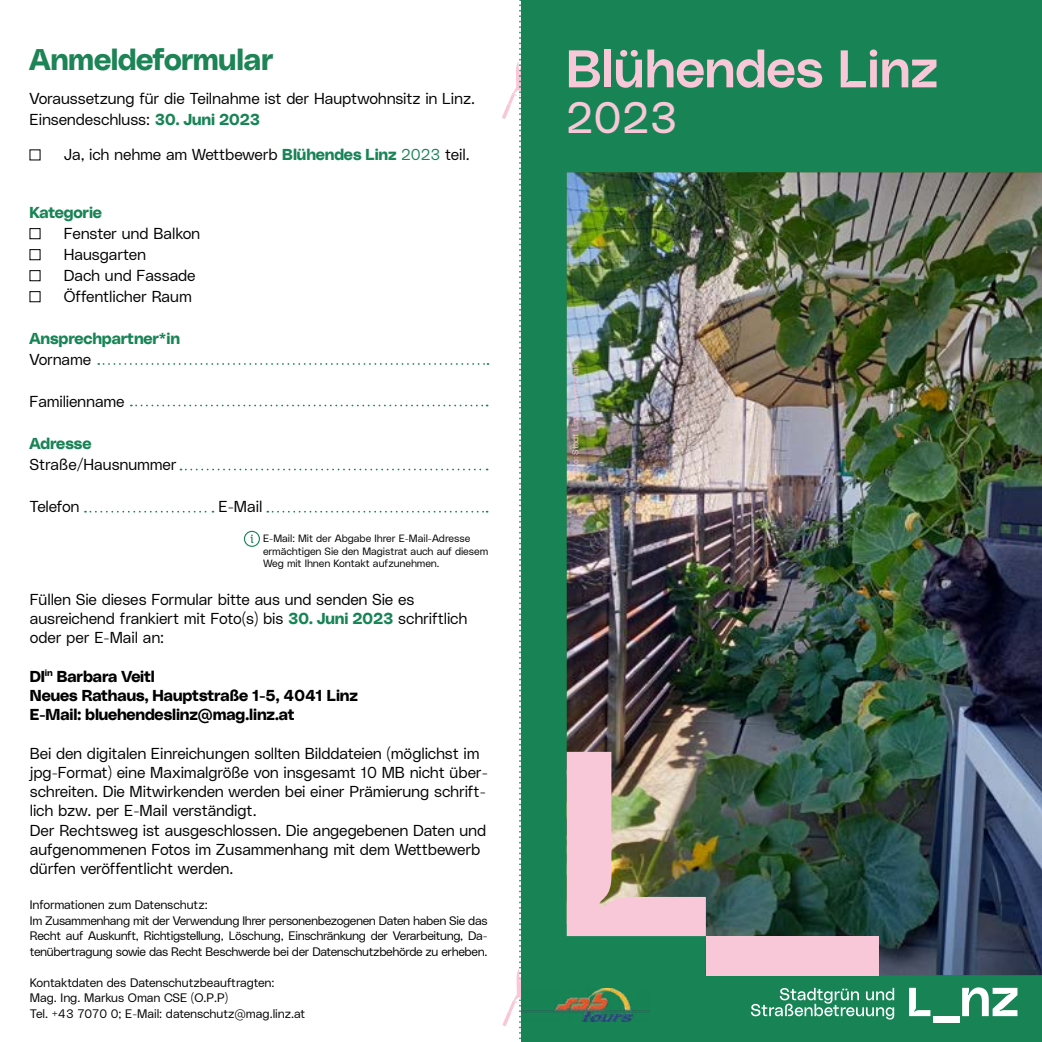
<style>
.page{position:relative;width:1042px;height:1042px;background:#fff}
.page>*{position:absolute;margin:0;border:0;box-sizing:border-box;transform-origin:0 0}
.t1{font:52.5px "Lentia Nova Median";letter-spacing:-.01em;color:#f8c8d8}
.t2{font:43.75px "Lentia Nova Neutral";color:#f8c8d8}
.t3{font:29.75px "Lentia Nova Bulky";letter-spacing:-.01em;color:#1d8456}
.t4{font:15.75px/19.2px "Lentia Nova Slim";letter-spacing:-.01em;color:#000}
.t5{font:15.75px/19.2px "Lentia Nova Bulky";letter-spacing:-.01em;color:#000}
.t6{font:15.75px "Lentia Nova Bulky";letter-spacing:-.01em;color:#188456}
.t7{font:12.25px/15.4px "Lentia Nova Slim";letter-spacing:-.03em;color:#000}
.t8{font:12.25px/15.4px "Lentia Nova Slim";letter-spacing:-.01em;color:#000}
.t9{font:10.5px/12.2px "Lentia Nova Slim";letter-spacing:-.01em;color:#000}
.t10{font:8.75px "Lentia Nova Slim";letter-spacing:-.02em;color:#f8c8d8}
.s1{font-family:"Lentia Nova Bulky";color:#188456}
.s2{color:#188456}
</style>
<div class="page">
<svg style="left:502px;top:0;width:19px;height:1040px"></svg>
<div style="left:521px;top:0;width:521px;height:1042px;background:#188456"></div>
<div style="left:30px;top:228px;width:11px;height:11px;border:1px solid #000"></div>
<div style="left:30px;top:249px;width:11px;height:11px;border:1px solid #000"></div>
<div style="left:30px;top:270px;width:11px;height:11px;border:1px solid #000"></div>
<div style="left:30px;top:291px;width:11px;height:11px;border:1px solid #000"></div>
<img style="left:521px;top:988px;width:128px;height:33px">
<svg style="left:244px;top:531px;width:16px;height:16px"></svg>
<img style="left:567px;top:172px;width:475px;height:803px">
<div style="left:706px;top:936px;width:172px;height:39px;background:#f8c8d8"></div>
<img style="left:567px;top:752px;width:139px;height:184px">
<svg style="left:751px;top:988px;width:143px;height:31px"></svg>
<div style="left:933px;top:1016px;width:26px;height:6px;background:#fff"></div>
<svg style="left:909px;top:988px;width:21px;height:28px"></svg>
<svg style="left:962px;top:987px;width:55px;height:29px"></svg>
<svg style="left:98px;top:363px;width:390px;height:2px"></svg>
<svg style="left:131px;top:405px;width:357px;height:1px"></svg>
<svg style="left:180px;top:469px;width:308px;height:1px"></svg>
<svg style="left:85px;top:511px;width:128px;height:1px"></svg>
<svg style="left:267px;top:511px;width:221px;height:1px"></svg>
<h3 class="t3" style="left:30px;top:36px;width:245px">Anmeldeformular</h3>
<p class="t4" style="left:30px;top:87px;width:447px;line-height:21px">Voraussetzung für die Teilnahme ist der Hauptwohnsitz in Linz.<br>Einsendeschluss: <span class="s1">30. Juni 2023</span></p>
<p class="t4" style="left:64px;top:144px;width:407px">Ja, ich nehme am Wettbewerb <span class="s1">Blühendes Linz</span> <span class="s2">2023</span> teil.</p>
<p class="t6" style="left:30px;top:200px;width:74px">Kategorie</p>
<p class="t4" style="left:64px;top:222px;width:138px;line-height:21px">Fenster und Balkon<br>Hausgarten<br>Dach und Fassade<br>Öffentlicher Raum</p>
<p class="t6" style="left:30px;top:326px;width:152px">Ansprechpartner*in</p>
<p class="t4" style="left:30px;top:349px;width:63px">Vorname</p>
<p class="t4" style="left:30px;top:391px;width:97px">Familienname</p>
<p class="t6" style="left:30px;top:431px;width:64px">Adresse</p>
<p class="t4" style="left:30px;top:454px;width:149px">Straße/Hausnummer</p>
<p class="t4" style="left:30px;top:496px;width:52px">Telefon</p>
<p class="t4" style="left:219px;top:496px;width:45px">E-Mail</p>
<p class="t9" style="left:263px;top:532px;width:226px">E-Mail: Mit der Abgabe Ihrer E-Mail-Adresse ermächtigen Sie den Magistrat auch auf diesem<br>Weg mit Ihnen Kontakt aufzunehmen.</p>
<p class="t4" style="left:30px;top:588px;width:439px">Füllen Sie dieses Formular bitte aus und senden Sie es ausreichend frankiert mit Foto(s) bis <span class="s1">30. Juni 2023</span> schriftlich oder per E-Mail an:</p>
<p class="t5" style="left:30px;top:665px;width:330px">DI<sup>in</sup> Barbara Veitl<br>Neues Rathaus, Hauptstraße 1-5, 4041 Linz<br>E-Mail: bluehendeslinz@mag.linz.at</p>
<p class="t4" style="left:30px;top:742px;width:460px">Bei den digitalen Einreichungen sollten Bilddateien (möglichst im jpg-Format) eine Maximalgröße von insgesamt 10 MB nicht über&shy;schreiten. Die Mitwirkenden werden bei einer Prämierung schrift&shy;lich bzw. per E-Mail verständigt.<br>Der Rechtsweg ist ausgeschlossen. Die angegebenen Daten und aufgenommenen Fotos im Zusammenhang mit dem Wettbewerb dürfen veröffentlicht werden.</p>
<p class="t7" style="left:30px;top:896px;width:459px">Informationen zum Datenschutz:<br>Im Zusammenhang mit der Verwendung Ihrer personenbezogenen Daten haben Sie das Recht auf Auskunft, Richtigstellung, Löschung, Einschränkung der Verarbeitung, Da&shy;tenübertragung sowie das Recht Beschwerde bei der Datenschutzbehörde zu erheben.</p>
<p class="t8" style="left:30px;top:974px;width:277px">Kontaktdaten des Datenschutzbeauftragten:<br>Mag. Ing. Markus Oman CSE (O.P.P)<br>Tel. +43 7070 0; E-Mail: datenschutz@mag.linz.at</p>
<h1 class="t1" style="left:566px;top:28px;width:374px">Blühendes Linz</h1>
<h2 class="t2" style="left:566px;top:85px;width:113px">2023</h2>
<p class="t10" style="left:569px;top:476px;width:114px;rotate:-90deg">Foto: Stadt Linz / Dworschak</p>
</div>
